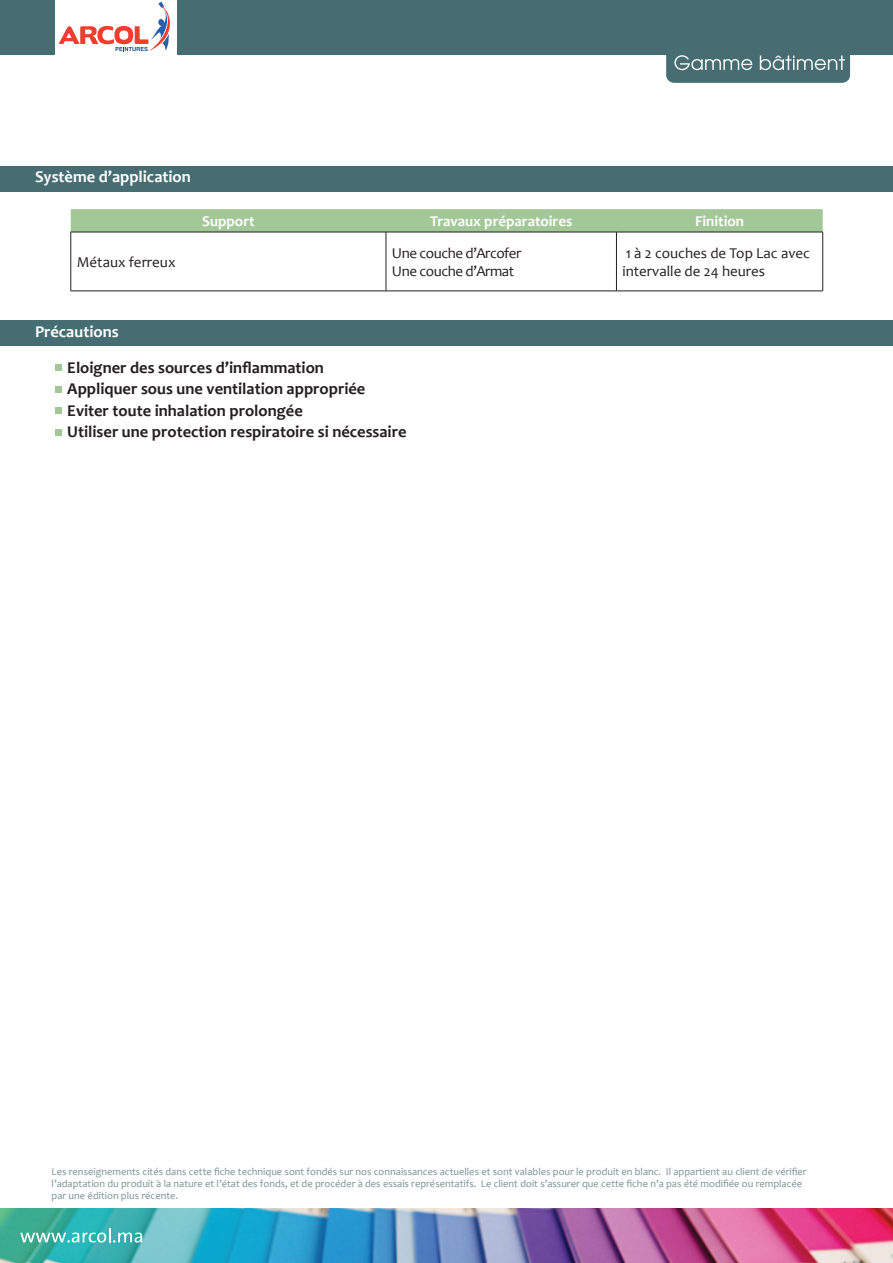
<style>
.page{position:relative;width:893px;height:1263px;background:#fff}
.page>*{position:absolute;margin:0;border:0;box-sizing:border-box;transform-origin:0 0}
.t1{font:700 16.5px "Candara";color:#231f20}
.t2{font:700 16.5px "Candara";color:#fff}
.t3{font:15px/18px "Candara";color:#231f20}
.t4{font:700 15px "Candara";color:#fff}
.t5{font:15px "Candara";letter-spacing:-.03em;color:#231f20}
.t6{font:10.5px/12px "Candara";color:#7a9396}
</style>
<div class="page">
<img style="left:0;top:1209px;width:893px;height:54px">
<div style="left:177px;top:0;width:716px;height:54px;background:#466d72"></div>
<div style="left:0;top:0;width:54px;height:54px;background:#466d72"></div>
<svg style="left:59px;top:2px;width:111px;height:49px"></svg>
<svg style="left:20px;top:1228px;width:122px;height:14px;background:#67c3be"></svg>
<div style="left:666px;top:35px;width:184px;height:48px;background:#466d72;border-radius:8px"></div>
<svg style="left:674px;top:55px;width:78px;height:15px"></svg>
<svg style="left:760px;top:56px;width:85px;height:14px"></svg>
<div style="left:1px;top:166px;width:892px;height:25px;background:#466d72"></div>
<div style="left:1px;top:320px;width:892px;height:25px;background:#466d72"></div>
<svg style="left:55px;top:365px;width:6px;height:6px"></svg>
<div style="left:55px;top:386px;width:6px;height:7px;background:#a3c898"></div>
<svg style="left:55px;top:408px;width:6px;height:6px"></svg>
<svg style="left:55px;top:429px;width:6px;height:6px"></svg>
<svg style="left:71px;top:209px;width:752px;height:23px;background:#a0c496"></svg>
<hr style="left:386px;top:232px;width:1px;height:59px;background:#231f20">
<hr style="left:616px;top:232px;width:1px;height:59px;background:#231f20">
<hr style="left:71px;top:232px;width:315px;height:1px;background:#231f20">
<hr style="left:71px;top:232px;width:1px;height:59px;background:#231f20">
<hr style="left:386px;top:232px;width:230px;height:1px;background:#231f20">
<hr style="left:616px;top:232px;width:207px;height:1px;background:#231f20">
<hr style="left:822px;top:232px;width:1px;height:59px;background:#231f20">
<hr style="left:71px;top:291px;width:315px;height:1px;background:#231f20">
<hr style="left:386px;top:291px;width:230px;height:1px;background:#231f20">
<hr style="left:616px;top:291px;width:207px;height:1px;background:#231f20">
<p class="t2" style="left:35px;top:167px;width:157px">Système ’d application</p>
<p class="t3" style="left:77px;top:253px;width:100px">Métaux ferreux</p>
<p class="t4" style="left:202px;top:212px;width:54px">Support</p>
<p class="t4" style="left:430px;top:212px;width:144px">Travaux préparatoires</p>
<p class="t5" style="left:392px;top:244px;width:131px">Une couche ’d Arcofer</p>
<p class="t5" style="left:392px;top:262px;width:124px">Une couche ’d Armat</p>
<p class="t2" style="left:35px;top:321px;width:85px">Précautions</p>
<p class="t1" style="left:67px;top:357px;width:258px">Eloigner des sources ’d inflammation</p>
<p class="t1" style="left:67px;top:379px;width:300px">Appliquer sous une ventilation appropriée</p>
<p class="t1" style="left:67px;top:400px;width:237px">Eviter toute inhalation prolongée</p>
<p class="t1" style="left:67px;top:422px;width:341px">Utiliser une protection respiratoire si nécessaire</p>
<p class="t4" style="left:695px;top:212px;width:50px">Finition</p>
<p class="t3" style="left:622px;top:244px;width:189px">2à1 couches de Top Lac avec intervalle de 24 heures</p>
<p class="t6" style="left:52px;top:1165px;width:756px">Les renseignements cités dans cette fiche technique sont fondés sur nos connaissances actuelles et sont valables pour le produit en blanc. Il appartient au client de vérifier ’l adaptation du produit laà nature et ’l état des fonds, et de procéder à des essais représentatifs. Le client doit ’s assurer que cette fiche a’n pas été modifiée ou remplacée par une édition plus récente.</p>
</div>
